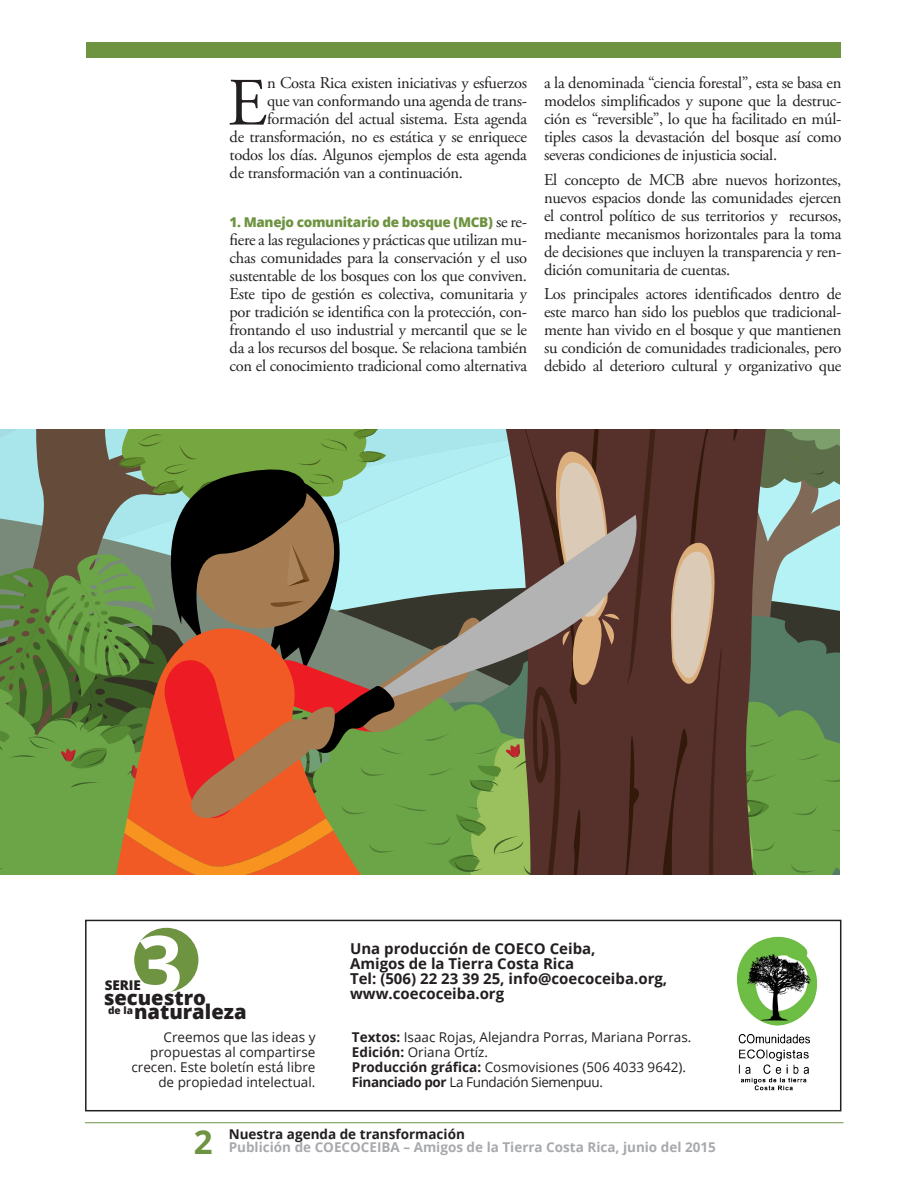
<style>
.page{position:relative;width:918px;height:1188px;background:#fff}
.page>*{position:absolute;margin:0;border:0;box-sizing:border-box;transform-origin:0 0}
.TEXTO_capitular{font:67.65px "Adobe Garamond Pro";color:#231f20}
.t1{font:700 33px "Open Sans";color:#6e9341}
.t2{font:800 20.1px "Open Sans";color:#231f20}
.TEXTO{font:16.5px/18px "Adobe Garamond Pro";letter-spacing:-.02em;color:#231f20;text-align:justify}
.TEXTO_capitular-2{font:16.5px "Adobe Garamond Pro";letter-spacing:-.02em;color:#231f20}
.t3{font:700 15px/15px "Open Sans";color:#231f20}
.t4{font:13.5px/15px "Open Sans";color:#231f20}
.t5{font:700 13.5px "Open Sans";color:#a8a9ad}
.TEXTO-2{font:800 13.5px "Open Sans";letter-spacing:-.02em;color:#6e9341}
.t6{font:700 13.5px "Open Sans";color:#231f20}
.t7{font:800 13.5px "Open Sans";color:#231f20}
.t8{font:800 10.05px "Open Sans";color:#231f20}
.s1{font-family:"Adobe Garamond Pro";font-weight:400;font-size:16.5px;color:#231f20}
.s2{font-weight:700}
</style>
<div class="page">
<hr style="left:85px;top:1122px;width:759px;height:1px;background:#6e9341">
<div style="left:86px;top:42px;width:755px;height:16px;background:#6e9341"></div>
<div style="left:85px;top:920px;width:756px;height:191px;border:2px solid #231f20"></div>
<img style="left:736px;top:936px;width:82px;height:155px">
<div style="left:134px;top:928px;width:64px;height:64px;background:#6e9341;border-radius:50%"></div>
<svg style="left:140px;top:935px;width:40px;height:57px"></svg>
<svg style="left:0;top:429px;width:840px;height:446px;background:#7d7653"></svg>
<p class="TEXTO_capitular" style="left:228px;top:62px;width:41px">E</p>
<p class="TEXTO_capitular-2" style="left:267px;top:73px;width:261px">n Costa Rica existen iniciativas y esfuerzos</p>
<p class="TEXTO_capitular-2" style="left:267px;top:91px;width:261px">que van conformando una agenda de trans-</p>
<p class="TEXTO_capitular-2" style="left:267px;top:109px;width:261px">formación del actual sistema. Esta agenda</p>
<p class="TEXTO_capitular-2" style="left:230px;top:127px;width:299px">de transformación, no es estática y se enriquece</p>
<p class="TEXTO_capitular-2" style="left:230px;top:145px;width:299px">todos los días. Algunos ejemplos de esta agenda</p>
<p class="TEXTO_capitular-2" style="left:230px;top:163px;width:235px">de transformación van a continuación.</p>
<p class="TEXTO-2" style="left:230px;top:212px;width:299px">1. Manejo comunitario de bosque (MCB) <span class="s1">se re-</span></p>
<p class="TEXTO" style="left:230px;top:232px;width:299px">fiere a las regulaciones y prácticas que utilizan mu&shy;chas comunidades para la conservación y el uso sustentable de los bosques con los que conviven.<br>Este tipo de gestión es colectiva, comunitaria y por tradición se identifica con la protección, con&shy;frontando el uso industrial y mercantil que se le da a los recursos del bosque. Se relaciona también con el conocimiento tradicional como alternativa</p>
<p class="TEXTO" style="left:544px;top:75px;width:299px">a la denominada “ciencia forestal”, esta se basa en modelos simplificados y supone que la destruc&shy;ción es “reversible”, lo que ha facilitado en múl&shy;tiples casos la devastación del bosque así como severas condiciones de injusticia social.</p>
<p class="TEXTO" style="left:544px;top:171px;width:299px">El concepto de MCB abre nuevos horizontes, nuevos espacios donde las comunidades ejercen el control político de sus territorios y recursos, mediante mecanismos horizontales para la toma de decisiones que incluyen la transparencia y ren&shy;dición comunitaria de cuentas.</p>
<p class="TEXTO" style="left:544px;top:286px;width:299px">Los principales actores identificados dentro de este marco han sido los pueblos que tradicional&shy;mente han vivido en el bosque y que mantienen su condición de comunidades tradicionales, pero debido al deterioro cultural y organizativo que</p>
<p class="t7" style="left:105px;top:975px;width:38px">SERIE</p>
<p class="t2" style="left:104px;top:983px;width:104px">secuestro</p>
<p class="t8" style="left:108px;top:1003px;width:26px">de la</p>
<p class="t2" style="left:134px;top:997px;width:114px">naturaleza</p>
<p class="t4" style="left:131px;top:1029px;width:186px;text-align:right">Creemos que las ideas y propuestas al compartirse crecen. Este boletín está libre de propiedad intelectual.</p>
<p class="t3" style="left:350px;top:941px;width:247px">Una producción de COECO Ceiba,<br>Amigos de la Tierra Costa Rica</p>
<p class="t3" style="left:350px;top:971px;width:319px">Tel: (506) 22 23 39 25, info@coecoceiba.org,</p>
<p class="t3" style="left:350px;top:986px;width:156px">www.coecoceiba.org</p>
<p class="t4" style="left:352px;top:1029px;width:341px"><span class="s2">Textos:</span> Isaac Rojas, Alejandra Porras, Mariana Porras.<br><span class="s2">Edición:</span> Oriana Ortíz.</p>
<p class="t4" style="left:352px;top:1059px;width:336px"><span class="s2">Producción gráfica:</span> Cosmovisiones (506 4033 9642).<br><span class="s2">Financiado por</span> La Fundación Siemenpuu.</p>
<p class="t1" style="left:194px;top:1118px;width:20px">2</p>
<p class="t6" style="left:229px;top:1124px;width:238px">Nuestra agenda de transformación</p>
<p class="t5" style="left:229px;top:1138px;width:489px">Publición de COECOCEIBA – Amigos de la Tierra Costa Rica, junio del 2015</p>
</div>
